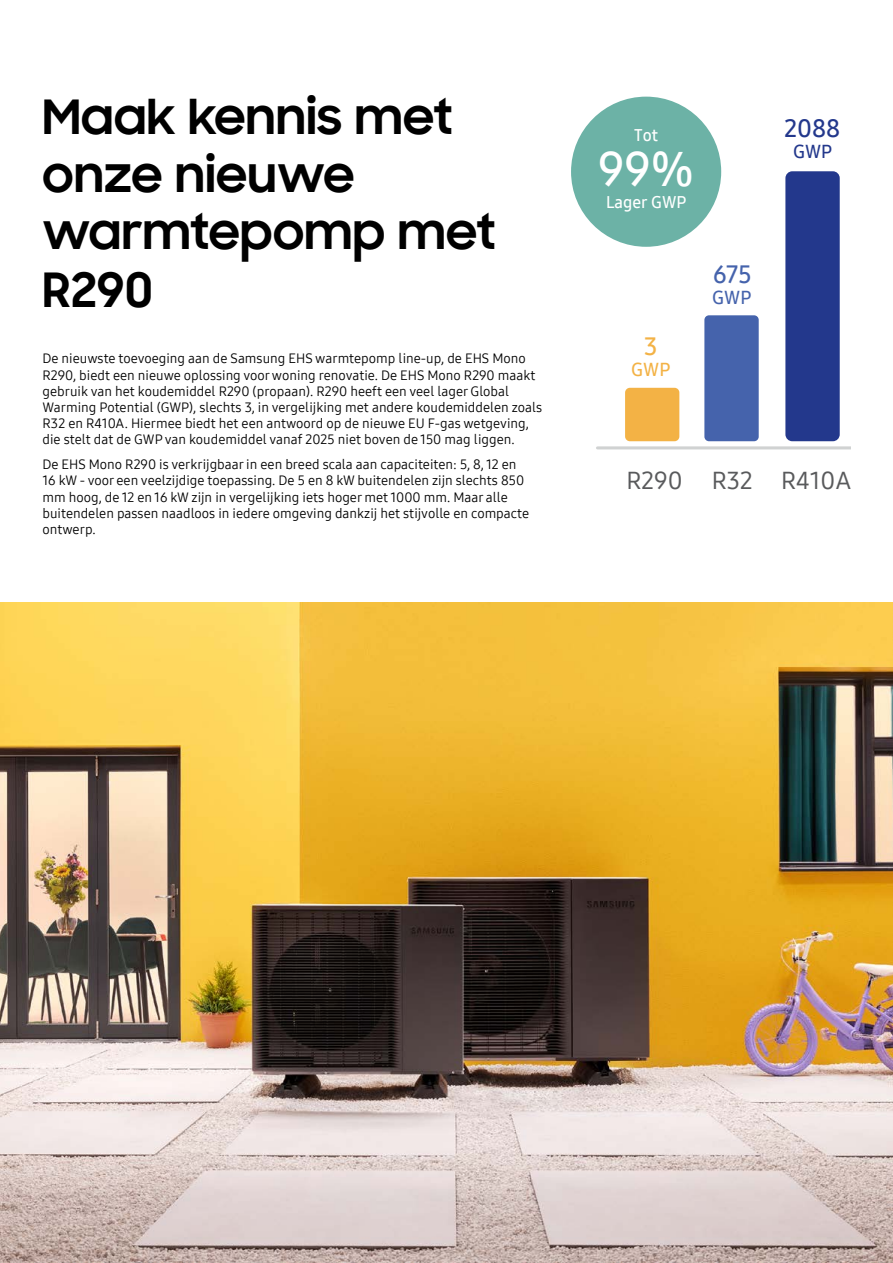
<style>
.page{position:relative;width:893px;height:1263px;background:#fff}
.page>*{position:absolute;margin:0;border:0;box-sizing:border-box;transform-origin:0 0}
.t1{font:700 48px/57.6px "Samsung Sharp Sans";letter-spacing:.01em;color:#000}
.t2{font:47.4px "Samsung One 600";color:#fff}
.t3{font:24.45px "Samsung One 500";color:#595a5c}
.t4{font:24.45px "Samsung One 600";color:#23388c}
.t5{font:24.45px "Samsung One 600";color:#4563ac}
.t6{font:24.45px "Samsung One 600";color:#f3b245}
.t7{font:18.3px "Samsung One 600";color:#23388c}
.t8{font:18.3px "Samsung One 600";color:#4563ac}
.t9{font:18.3px "Samsung One 600";color:#f3b245}
.t10{font:16.5px "Samsung One 600";color:#fff}
.t11{font:13.5px/16.2px "Samsung One 400";color:#000}
</style>
<div class="page">
<img style="left:0;top:603px;width:893px;height:660px">
<hr style="left:597px;top:446px;width:253px;height:3px;background:#d0d2d2">
<div style="left:625px;top:388px;width:54px;height:53px;background:#f3b245;border-radius:5px"></div>
<div style="left:704px;top:315px;width:55px;height:126px;background:#4563ac;border-radius:5px"></div>
<div style="left:785px;top:171px;width:55px;height:270px;background:#23388c;border-radius:7px"></div>
<div style="left:571px;top:97px;width:150px;height:150px;background:#6cb2a6;border-radius:50%"></div>
<h1 class="t1" style="left:43px;top:92px;width:455px">Maak kennis met onze nieuwe warmtepomp met<br>R290</h1>
<p class="t11" style="left:43px;top:350px;width:501px">De nieuwste toevoeging aan de Samsung EHS warmtepomp line-up, de EHS Mono R290, biedt een nieuwe oplossing voor woning renovatie. De EHS Mono R290 maakt gebruik van het koudemiddel R290 (propaan). R290 heeft een veel lager Global Warming Potential (GWP), slechts 3, in vergelijking met andere koudemiddelen zoals R32 en R410A. Hiermee biedt het een antwoord op de nieuwe EU F-gas wetgeving, die stelt dat de GWP van koudemiddel vanaf 2025 niet boven de 150 mag liggen.</p>
<p class="t11" style="left:43px;top:456px;width:488px">De EHS Mono R290 is verkrijgbaar in een breed scala aan capaciteiten: 5, 8, 12 en 16 kW - voor een veelzijdige toepassing. De 5 en 8 kW buitendelen zijn slechts 850 mm hoog, de 12 en 16 kW zijn in vergelijking iets hoger met 1000 mm. Maar alle buitendelen passen naadloos in iedere omgeving dankzij het stijvolle en compacte ontwerp.</p>
<p class="t10" style="left:634px;top:129px;width:25px">Tot</p>
<h2 class="t2" style="left:598px;top:152px;width:97px">99%</h2>
<p class="t10" style="left:606px;top:196px;width:82px">Lager GWP</p>
<h3 class="t6" style="left:644px;top:337px;width:15px">3</h3>
<h3 class="t9" style="left:631px;top:362px;width:40px">GWP</h3>
<h3 class="t5" style="left:713px;top:265px;width:40px">675</h3>
<h3 class="t8" style="left:712px;top:290px;width:40px">GWP</h3>
<h3 class="t4" style="left:785px;top:120px;width:57px">2088</h3>
<h3 class="t7" style="left:793px;top:145px;width:40px">GWP</h3>
<h3 class="t3" style="left:626px;top:466px;width:226px">R290 R32 R410A</h3>
</div>
